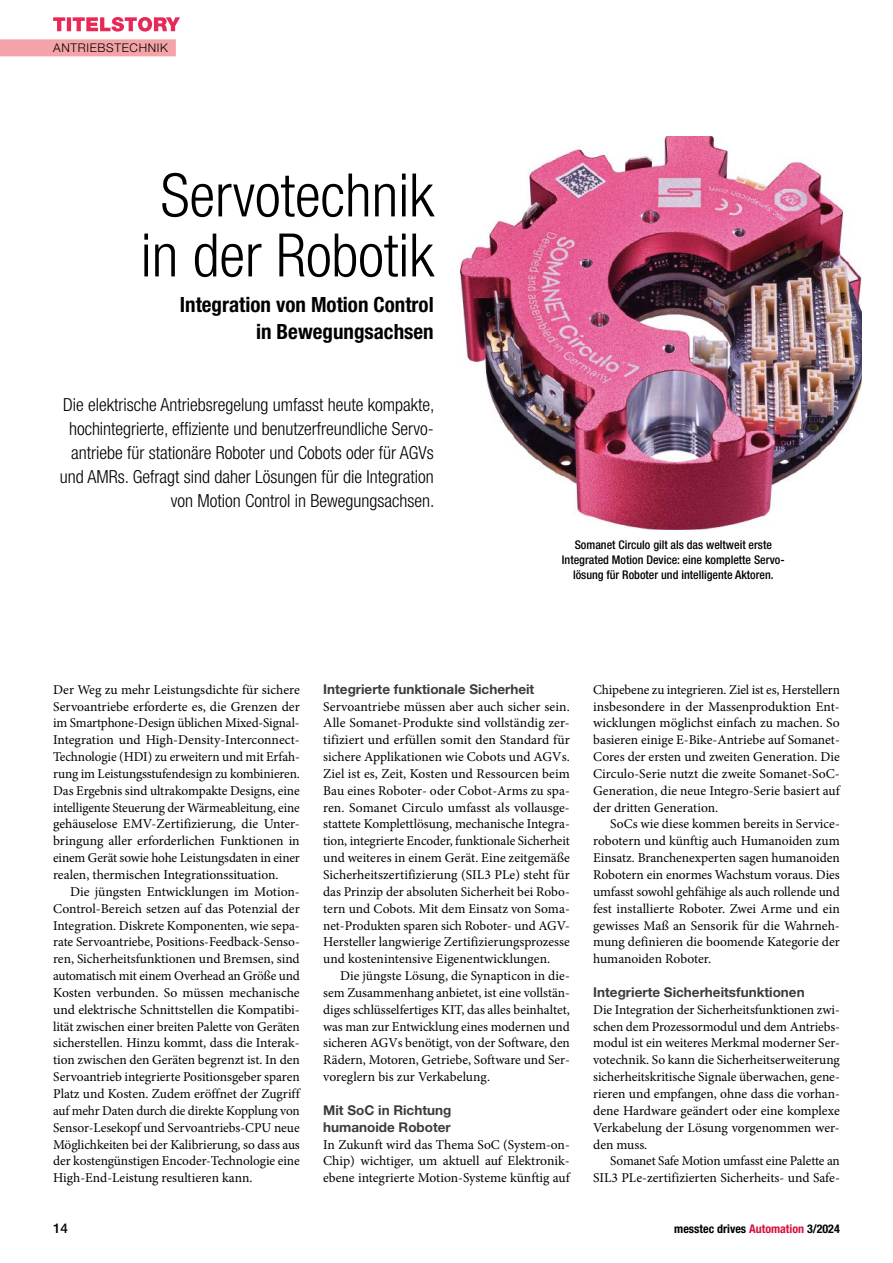
<style>
.page{position:relative;width:893px;height:1263px;background:#fff}
.page>*{position:absolute;margin:0;border:0;box-sizing:border-box;transform-origin:0 0}
.t1{font:300 condensed 60px/60px "Helvetica Neue LT Std";color:#000;text-align:center}
.t2{font:700 condensed 21px/27px "Helvetica Neue LT Std";color:#000;text-align:right}
.t3{font:300 condensed 18px/24px "Helvetica Neue LT Std";color:#000;text-align:right}
.t4{font:13.5px/16.8px "Minion Pro";color:#000;text-align:justify}
.t5{font:700 13.5px/16.8px "Helvetica Neue LT Std";color:#3c3c3b}
.t6{font:500 13.5px "Helvetica Neue LT Std";color:#000}
.t7{font:500 condensed 12px/15px "Helvetica Neue LT Std";color:#000;text-align:center}
.t8{font:700 condensed 12px "Helvetica Neue LT Std";color:#000}
.t9{font:300 12px "Helvetica Neue LT Std";color:#000}
.s1{color:#d4103e}
</style>
<div class="page">
<img style="left:458px;top:137px;width:403px;height:392px">
<div style="left:0;top:39px;width:176px;height:17px;background:#f4a4a8"></div>
<svg style="left:53px;top:17px;width:127px;height:15px"></svg>
<p class="t9" style="left:53px;top:41px;width:17px">ANTRIEBSTECHNIK</p>
<h1 class="t1" style="left:141px;top:165px;width:295px">Servotechnik in der Robotik</h1>
<h2 class="t2" style="left:180px;top:291px;width:255px">Integration von Motion Control in Bewegungsachsen</h2>
<p class="t3" style="left:60px;top:393px;width:376px">Die elektrische Antriebsregelung umfasst heute kompakte, hochintegrierte, effiziente und benutzerfreundliche Servo&shy;antriebe für stationäre Roboter und Cobots oder für AGVs und AMRs. Gefragt sind daher Lösungen für die Integration von Motion Control in Bewegungsachsen.</p>
<p class="t7" style="left:562px;top:537px;width:223px">Somanet Circulo gilt als das weltweit erste<br>Integrated Motion Device: eine komplette Servo&shy;lösung für Roboter und intelligente Aktoren.</p>
<p class="t4" style="left:53px;top:681px;width:248px">Der Weg zu mehr Leistungsdichte für sichere Servoantriebe erforderte es, die Grenzen der im Smartphone-Design üblichen Mixed-Signal-Integration und High-Density-Interconnect-Technologie (HDI) zu erweitern und mit Erfah&shy;rung im Leistungsstufendesign zu kombinieren.<br>Das Ergebnis sind ultrakompakte Designs, eine intelligente Steuerung der Wärmeableitung, eine gehäuselose EMV-Zertifizierung, die Unter&shy;bringung aller erforderlichen Funktionen in einem Gerät sowie hohe Leistungsdaten in einer realen, thermischen Integrationssituation.</p>
<p class="t4" style="left:53px;top:883px;width:248px;text-indent:17px">Die jüngsten Entwicklungen im Motion-Control-Bereich setzen auf das Potenzial der Integration. Diskrete Komponenten, wie sepa&shy;rate Servoantriebe, Positions-Feedback-Senso&shy;ren, Sicherheitsfunktionen und Bremsen, sind automatisch mit einem Overhead an Größe und Kosten verbunden. So müssen mechanische und elektrische Schnittstellen die Kompatibi&shy;lität zwischen einer breiten Palette von Geräten sicherstellen. Hinzu kommt, dass die Interak&shy;tion zwischen den Geräten begrenzt ist. In den Servoantrieb integrierte Positionsgeber sparen Platz und Kosten. Zudem eröffnet der Zugriff auf mehr Daten durch die direkte Kopplung von Sensor-Lesekopf und Servoantriebs-CPU neue Möglichkeiten bei der Kalibrierung, so dass aus der kostengünstigen Encoder-Technologie eine High-End-Leistung resultieren kann.</p>
<p class="t5" style="left:323px;top:680px;width:213px">Integrierte funktionale Sicherheit</p>
<p class="t4" style="left:323px;top:698px;width:248px">Servoantriebe müssen aber auch sicher sein.<br>Alle Somanet-Produkte sind vollständig zer&shy;tifiziert und erfüllen somit den Standard für sichere Applikationen wie Cobots und AGVs.<br>Ziel ist es, Zeit, Kosten und Ressourcen beim Bau eines Roboter- oder Cobot-Arms zu spa&shy;ren. Somanet Circulo umfasst als vollausge&shy;stattete Komplettlösung, mechanische Integra&shy;tion, integrierte Encoder, funktionale Sicherheit und weiteres in einem Gerät. Eine zeitgemäße Sicherheitszertifizierung (SIL3 PLe) steht für das Prinzip der absoluten Sicherheit bei Robo&shy;tern und Cobots. Mit dem Einsatz von Soma&shy;net-Produkten sparen sich Roboter- und AGV-Hersteller langwierige Zertifizierungsprozesse und kostenintensive Eigenentwicklungen.</p>
<p class="t4" style="left:323px;top:967px;width:248px;text-indent:17px">Die jüngste Lösung, die Synapticon in die&shy;sem Zusammenhang anbietet, ist eine vollstän&shy;diges schlüsselfertiges KIT, das alles beinhaltet, was man zur Entwicklung eines modernen und sicheren AGVs benötigt, von der Software, den Rädern, Motoren, Getriebe, Software und Ser&shy;voreglern bis zur Verkabelung.</p>
<p class="t5" style="left:323px;top:1101px;width:130px">Mit SoC in Richtung humanoide Roboter</p>
<p class="t4" style="left:323px;top:1136px;width:248px">In Zukunft wird das Thema SoC (System-on-Chip) wichtiger, um aktuell auf Elektronik&shy;ebene integrierte Motion-Systeme künftig auf</p>
<p class="t4" style="left:593px;top:681px;width:248px">Chipebene zu integrieren. Ziel ist es, Herstellern insbesondere in der Massenproduktion Ent&shy;wicklungen möglichst einfach zu machen. So basieren einige E-Bike-Antriebe auf Somanet-Cores der ersten und zweiten Generation. Die Circulo-Serie nutzt die zweite Somanet-SoC-Generation, die neue Integro-Serie basiert auf der dritten Generation.</p>
<p class="t4" style="left:593px;top:816px;width:248px;text-indent:17px">SoCs wie diese kommen bereits in Service&shy;robotern und künftig auch Humanoiden zum Einsatz. Branchenexperten sagen humanoiden Robotern ein enormes Wachstum voraus. Dies umfasst sowohl gehfähige als auch rollende und fest installierte Roboter. Zwei Arme und ein gewisses Maß an Sensorik für die Wahrneh&shy;mung definieren die boomende Kategorie der humanoiden Roboter.</p>
<p class="t5" style="left:593px;top:983px;width:213px">Integrierte Sicherheitsfunktionen</p>
<p class="t4" style="left:593px;top:1001px;width:248px">Die Integration der Sicherheitsfunktionen zwi&shy;schen dem Prozessormodul und dem Antriebs&shy;modul ist ein weiteres Merkmal moderner Ser&shy;votechnik. So kann die Sicherheitserweiterung sicherheitskritische Signale überwachen, gene&shy;rieren und empfangen, ohne dass die vorhan&shy;dene Hardware geändert oder eine komplexe Verkabelung der Lösung vorgenommen wer&shy;den muss.</p>
<p class="t4" style="left:593px;top:1153px;width:248px;text-align:right">Somanet Safe Motion umfasst eine Palette an<br>SIL3 PLe-zertifizierten Sicherheits- und Safe-</p>
<p class="t6" style="left:53px;top:1220px;width:17px">14</p>
<p class="t8" style="left:674px;top:1221px;width:167px">messtec drives <span class="s1">Automation</span> 3/2024</p>
</div>
